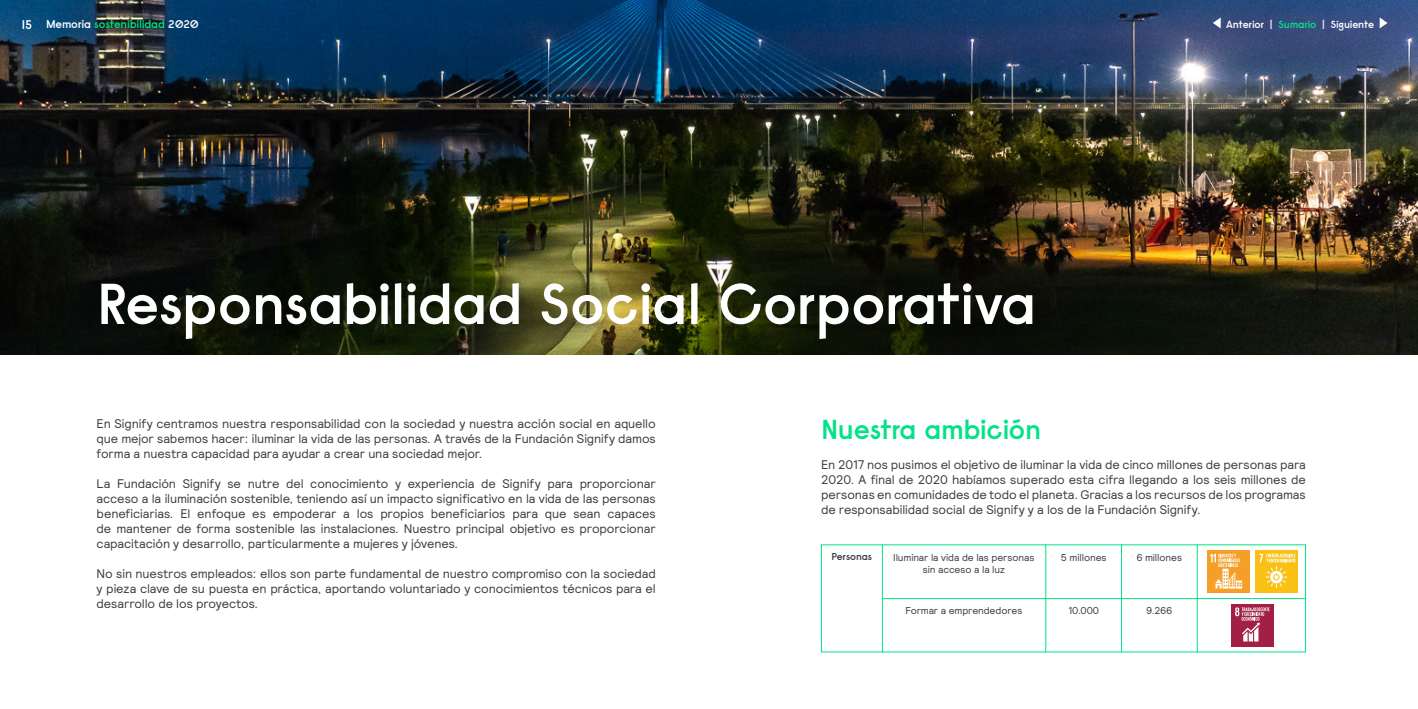
<style>
.page{position:relative;width:1418px;height:709px;background:#fff}
.page>*{position:absolute;margin:0;border:0;box-sizing:border-box;transform-origin:0 0}
.t1{font:600 57.5px "Raisonne";letter-spacing:-.02em;color:#fff}
.t2{font:600 27.5px "Raisonne";letter-spacing:-.025em;color:#00e387}
.t3{font:12.5px/15px "Relative";letter-spacing:-.01em;color:#3c3c41;text-align:justify}
.t4{font:600 11.25px "Raisonne";letter-spacing:-.02em;color:#00e387}
.t5{font:600 10.38px "Raisonne";letter-spacing:-.02em;color:#fff}
.t6{font:10px/12px "Relative";letter-spacing:-.01em;color:#3c3c41;text-align:center}
.t7{font:600 10px "Raisonne";letter-spacing:-.01em;color:#3c3c41}
.s1{font-size:12.5px;color:#fff}
.s2{color:#fff}
.s3{color:#00e387}
</style>
<div class="page">
<img style="left:0;top:0;width:1417px;height:354px">
<hr style="left:882px;top:544px;width:1px;height:108px;background:#00e387">
<hr style="left:882px;top:598px;width:423px;height:1px;background:#00e387">
<div style="left:1231px;top:604px;width:42px;height:42px;background:#a22044"></div>
<svg style="left:1235px;top:607px;width:34px;height:34px"></svg>
<hr style="left:1045px;top:544px;width:1px;height:108px;background:#00e387">
<hr style="left:1121px;top:544px;width:1px;height:108px;background:#00e387">
<hr style="left:1196px;top:544px;width:1px;height:108px;background:#00e387">
<svg style="left:1379px;top:17px;width:8px;height:11px"></svg>
<svg style="left:1212px;top:17px;width:8px;height:11px"></svg>
<div style="left:1207px;top:550px;width:42px;height:43px;background:#f59e28"></div>
<svg style="left:1210px;top:553px;width:32px;height:35px"></svg>
<div style="left:1254px;top:550px;width:43px;height:43px;background:#f9c116"></div>
<svg style="left:1259px;top:553px;width:36px;height:35px"></svg>
<p class="t4" style="left:22px;top:17px;width:178px"><span class="s1">15</span> <span class="s2">Memoria</span> sostenibilidad <span class="s2">2020</span></p>
<p class="t5" style="left:1226px;top:17px;width:149px">Anterior | <span class="s3">Sumario</span> | Siguiente</p>
<h1 class="t1" style="left:97px;top:267px;width:941px">Responsabilidad Social Corporativa</h1>
<p class="t3" style="left:97px;top:416px;width:560px">En Signify centramos nuestra responsabilidad con la sociedad y nuestra acción social en aquello que mejor sabemos hacer: iluminar la vida de las personas. A través de la Fundación Signify damos forma a nuestra capacidad para ayudar a crear una sociedad mejor.</p>
<p class="t3" style="left:97px;top:476px;width:561px">La Fundación Signify se nutre del conocimiento y experiencia de Signify para proporcionar acceso a la iluminación sostenible, teniendo así un impacto significativo en la vida de las personas beneficiarias. El enfoque es empoderar a los propios beneficiarios para que sean capaces de mantener de forma sostenible las instalaciones. Nuestro principal objetivo es proporcionar capacitación y desarrollo, particularmente a mujeres y jóvenes.</p>
<p class="t3" style="left:97px;top:566px;width:560px">No sin nuestros empleados: ellos son parte fundamental de nuestro compromiso con la sociedad y pieza clave de su puesta en práctica, aportando voluntariado y conocimientos técnicos para el desarrollo de los proyectos.</p>
<h2 class="t2" style="left:821px;top:411px;width:222px">Nuestra ambición</h2>
<p class="t3" style="left:821px;top:456px;width:486px">En 2017 nos pusimos el objetivo de iluminar la vida de cinco millones de personas para 2020. A final de 2020 habíamos superado esta cifra llegando a los seis millones de personas en comunidades de todo el planeta. Gracias a los recursos de los programas de responsabilidad social de Signify y a los de la Fundación Signify.</p>
<p class="t7" style="left:831px;top:550px;width:42px">Personas</p>
<p class="t6" style="left:893px;top:550px;width:143px">Iluminar la vida de las personas sin acceso a la luz</p>
<p class="t6" style="left:905px;top:604px;width:118px">Formar a emprendedores</p>
<p class="t6" style="left:1060px;top:550px;width:47px">5 millones</p>
<p class="t6" style="left:1068px;top:604px;width:32px">10.000</p>
<p class="t6" style="left:1136px;top:550px;width:47px">6 millones</p>
<p class="t6" style="left:1146px;top:604px;width:28px">9.266</p>
</div>
